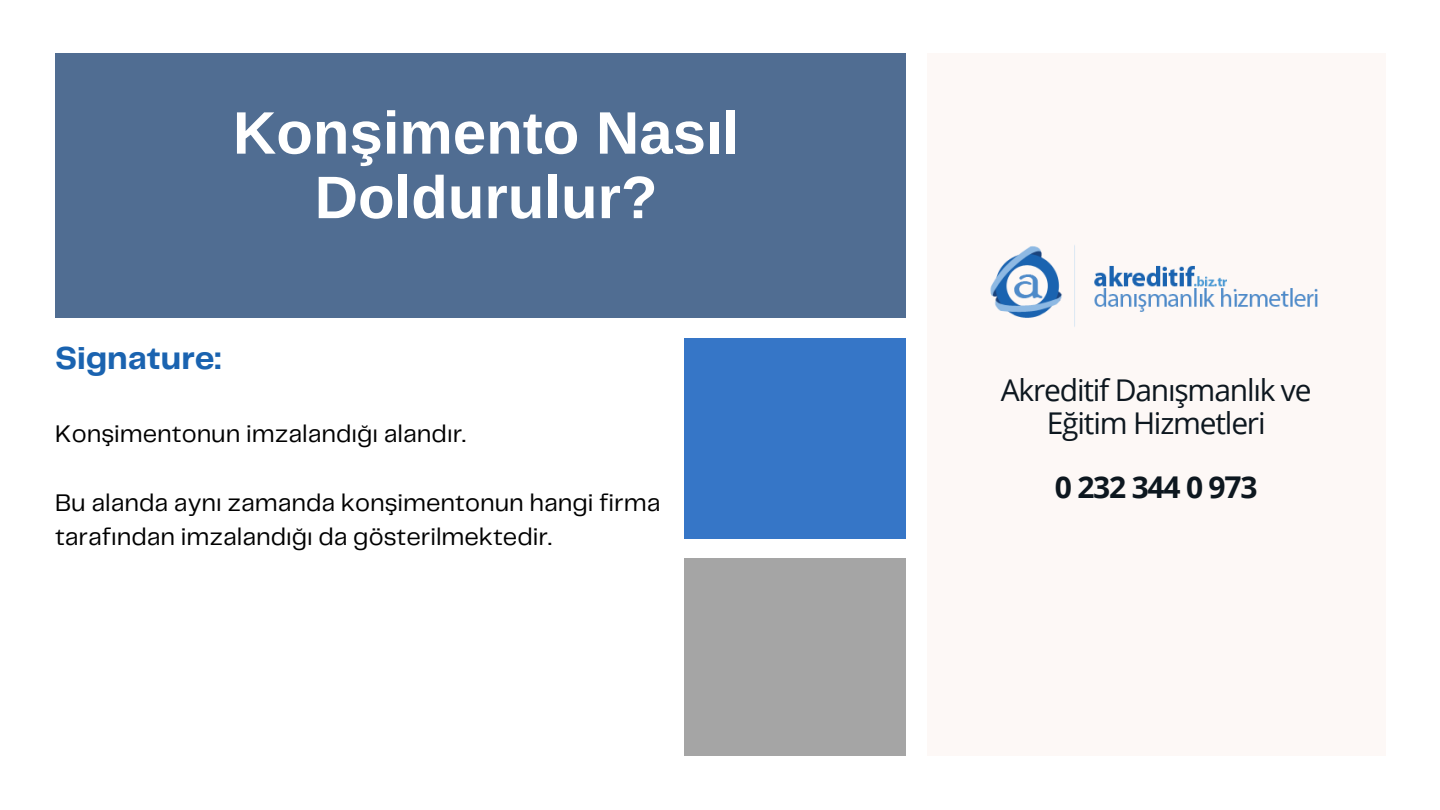
<style>
.page{position:relative;width:1440px;height:810px;background:#fff}
.page>*{position:absolute;margin:0;border:0;box-sizing:border-box;transform-origin:0 0}
.t1{font:700 60px/64.5px "Arimo";color:#fff;text-align:center}
.t2{font:700 33px "Telegraf";color:#1a63b0}
.t3{font:30px/32.2px "Open Sans";letter-spacing:-.04em;color:#0d171f;text-align:center}
.t4{font:700 30px "Open Sans";letter-spacing:-.04em;color:#0d171f}
.t5{font:25px/34.5px "Telegraf";color:#000}
</style>
<div class="page">
<div style="left:55px;top:53px;width:851px;height:265px;background:#506d92"></div>
<div style="left:684px;top:338px;width:222px;height:200px;background:#3676c7"></div>
<div style="left:684px;top:559px;width:222px;height:197px;background:#a5a5a5"></div>
<div style="left:927px;top:53px;width:459px;height:703px;background:#fdf8f6"></div>
<img style="left:990px;top:245px;width:328px;height:82px">
<h1 class="t1" style="left:233px;top:101px;width:508px">Konşimento Nasıl<br>Doldurulur?</h1>
<h2 class="t2" style="left:55px;top:344px;width:167px">Signature:</h2>
<p class="t5" style="left:55px;top:417px;width:412px">Konşimentonun imzalandığı alandır.</p>
<p class="t5" style="left:55px;top:486px;width:607px">Bu alanda aynı zamanda konşimentonun hangi firma tarafından imzalandığı da gösterilmektedir.</p>
<p class="t3" style="left:1001px;top:374px;width:312px">Akreditif Danışmanlık ve<br>Eğitim Hizmetleri</p>
<p class="t4" style="left:1055px;top:466px;width:204px">0 232 344 0 973</p>
</div>
